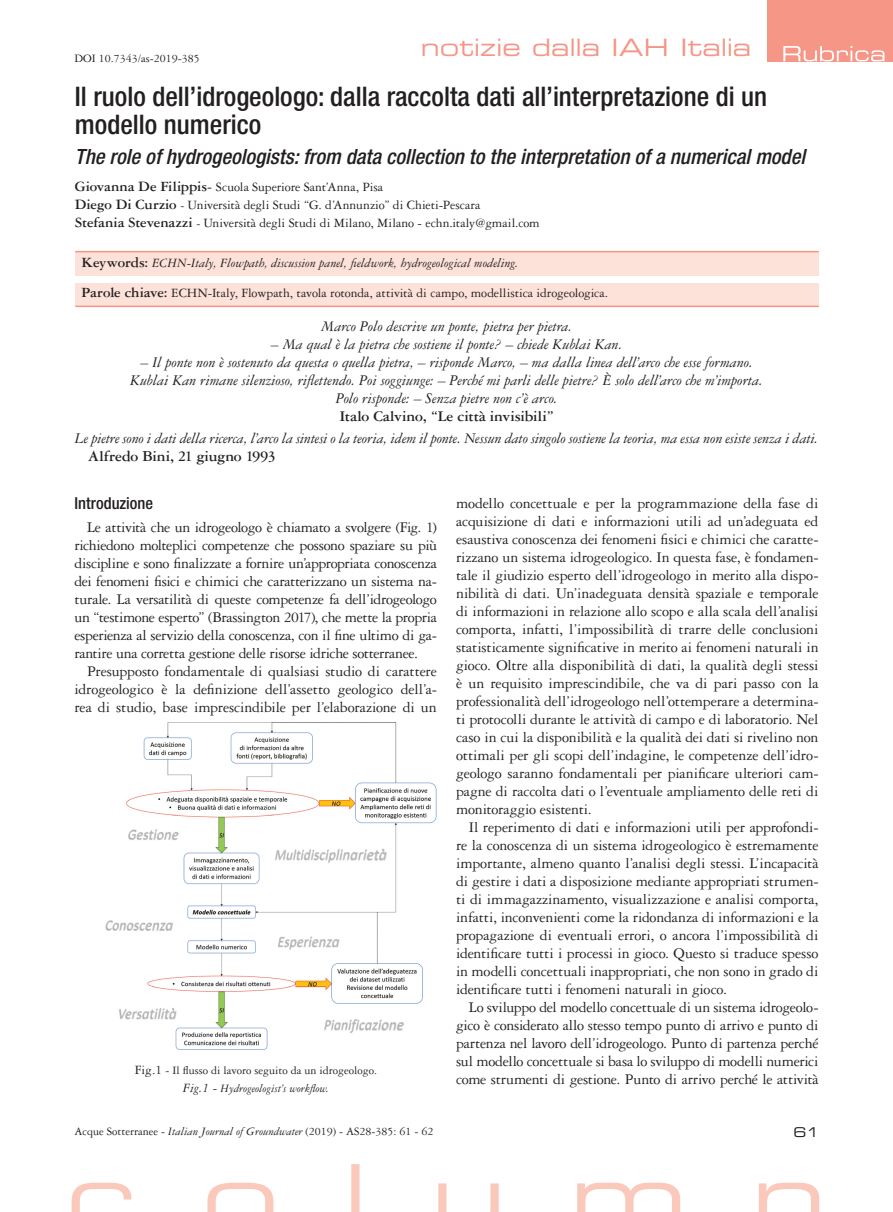
<style>
.page{position:relative;width:893px;height:1212px;background:#fff}
.page>*{position:absolute;margin:0;border:0;box-sizing:border-box;transform-origin:0 0}
.t1{font:500 condensed 27px/28.5px "Helvetica Neue LT Std";color:#231f20}
.t2{font:24px "Eurostile LT Std Ex 2";letter-spacing:-.005em;color:#f59687}
.t3{font:italic 500 condensed 21px "Helvetica Neue LT Std";color:#231f20}
.t4{font:500 condensed 16.5px "Helvetica Neue LT Std";color:#231f20}
.t5{font:15.75px/18px "Garamond 3 LT Std";letter-spacing:-.015em;color:#231f20;text-align:justify}
.t6{font:italic 15.75px/18px "Garamond 3 LT Std";letter-spacing:-.005em;color:#231f20;text-align:center}
.t7{font:700 15.75px "Garamond 3 LT Std";letter-spacing:-.005em;color:#231f20}
.t8{font:13.5px/18px "Garamond 3 LT Std";color:#231f20}
.t9{font:italic 13.5px "Garamond 3 LT Std";color:#231f20}
.t10{font:13.5px "Eurostile LT Std Ex 2";color:#231f20}
.t11{font:12px "Garamond 3 LT Std";color:#231f20}
.t12{font:italic 12px "Garamond 3 LT Std";color:#231f20}
.s1{font-weight:700;font-size:15px}
.s2{font-size:15px}
.s3{font-size:12px}
.s4{font-weight:700;font-style:normal;font-size:15px}
.s5{font-size:13.5px}
.s6{font-style:italic}
</style>
<div class="page">
<svg style="left:72px;top:1164px;width:747px;height:48px"></svg>
<img style="left:105px;top:723px;width:332px;height:327px">
<div style="left:767px;top:0;width:126px;height:62px;background:#f59687"></div>
<svg style="left:783px;top:46px;width:101px;height:15px"></svg>
<div style="left:75px;top:283px;width:744px;height:23px;background:#fde2d9"></div>
<div style="left:75px;top:252px;width:744px;height:24px;background:#fde2d9"></div>
<hr style="left:75px;top:251px;width:744px;height:1px;background:#f59687">
<hr style="left:75px;top:306px;width:744px;height:1px;background:#f59687">
<p class="t11" style="left:74px;top:52px;width:127px">DOI 10.7343/as-2019-385</p>
<h2 class="t2" style="left:421px;top:31px;width:332px">notizie dalla IAH Italia</h2>
<h1 class="t1" style="left:75px;top:81px;width:694px">Il ruolo dell’idrogeologo: dalla raccolta dati all’interpretazione di un modello numerico</h1>
<h3 class="t3" style="left:75px;top:144px;width:732px">The role of hydrogeologists: from data collection to the interpretation of a numerical model</h3>
<p class="t8" style="left:75px;top:178px;width:466px"><span class="s1">Giovanna De Filippis</span><span class="s2">-</span> Scuola Superiore Sant’Anna, Pisa<br><span class="s1">Diego Di Curzio</span> <span class="s3">-</span> Università degli Studi “G. d’Annunzio” di Chieti-Pescara<br><span class="s1">Stefania Stevenazzi</span> <span class="s3">-</span> Università degli Studi di Milano, Milano - echn.italy@gmail.com</p>
<p class="t9" style="left:82px;top:256px;width:438px"><span class="s4">Keywords:</span> ECHN-Italy, Flowpath, discussion panel, fieldwork, hydrogeological modeling.</p>
<p class="t8" style="left:82px;top:284px;width:528px"><span class="s1">Parole chiave:</span> ECHN-Italy, Flowpath, tavola rotonda, attività di campo, modellistica idrogeologica.</p>
<p class="t6" style="left:321px;top:317px;width:253px">Marco Polo descrive un ponte, pietra per pietra.</p>
<p class="t6" style="left:271px;top:335px;width:353px">– Ma qual è la pietra che sostiene il ponte? – chiede Kublai Kan.</p>
<p class="t6" style="left:130px;top:353px;width:634px">– Il ponte non è sostenuto da questa o quella pietra, – risponde Marco, – ma dalla linea dell’arco che esse formano.<br>Kublai Kan rimane silenzioso, riflettendo. Poi soggiunge: – Perché mi parli delle pietre? È solo dell’arco che m’importa.<br>Polo risponde: – Senza pietre non c’è arco.</p>
<p class="t7" style="left:339px;top:407px;width:216px">Italo Calvino, “Le città invisibili”</p>
<p class="t6" style="left:75px;top:429px;width:745px">Le pietre sono i dati della ricerca, l’arco la sintesi o la teoria, idem il ponte. Nessun dato singolo sostiene la teoria, ma essa non esiste senza i dati.</p>
<p class="t7" style="left:88px;top:447px;width:190px">Alfredo Bini, 21 giugno 1993</p>
<p class="t4" style="left:74px;top:494px;width:80px">Introduzione</p>
<p class="t5" style="left:74px;top:518px;width:364px;text-indent:13px">Le attività che un idrogeologo è chiamato a svolgere (Fig. 1) richiedono molteplici competenze che possono spaziare su più discipline e sono finalizzate a fornire un’appropriata conoscenza dei fenomeni fisici e chimici che caratterizzano un sistema na&shy;turale. La versatilità di queste competenze fa dell’idrogeologo un “testimone esperto” (Brassington 2017), che mette la propria esperienza al servizio della conoscenza, con il fine ultimo di ga&shy;rantire una corretta gestione delle risorse idriche sotterranee.</p>
<p class="t5" style="left:74px;top:662px;width:364px;text-indent:13px">Presupposto fondamentale di qualsiasi studio di carattere idrogeologico è la definizione dell’assetto geologico dell’a&shy;rea di studio, base imprescindibile per l’elaborazione di un</p>
<p class="t5" style="left:456px;top:494px;width:364px">modello concettuale e per la programmazione della fase di acquisizione di dati e informazioni utili ad un’adeguata ed esaustiva conoscenza dei fenomeni fisici e chimici che caratte&shy;rizzano un sistema idrogeologico. In questa fase, è fondamen&shy;tale il giudizio esperto dell’idrogeologo in merito alla dispo&shy;nibilità di dati. Un’inadeguata densità spaziale e temporale di informazioni in relazione allo scopo e alla scala dell’analisi comporta, infatti, l’impossibilità di trarre delle conclusioni statisticamente significative in merito ai fenomeni naturali in gioco. Oltre alla disponibilità di dati, la qualità degli stessi è un requisito imprescindibile, che va di pari passo con la professionalità dell’idrogeologo nell’ottemperare a determina&shy;ti protocolli durante le attività di campo e di laboratorio. Nel caso in cui la disponibilità e la qualità dei dati si rivelino non ottimali per gli scopi dell’indagine, le competenze dell’idro&shy;geologo saranno fondamentali per pianificare ulteriori cam&shy;pagne di raccolta dati o l’eventuale ampliamento delle reti di monitoraggio esistenti.</p>
<p class="t5" style="left:456px;top:818px;width:364px;text-indent:13px">Il reperimento di dati e informazioni utili per approfondi&shy;re la conoscenza di un sistema idrogeologico è estremamente importante, almeno quanto l’analisi degli stessi. L’incapacità di gestire i dati a disposizione mediante appropriati strumen&shy;ti di immagazzinamento, visualizzazione e analisi comporta, infatti, inconvenienti come la ridondanza di informazioni e la propagazione di eventuali errori, o ancora l’impossibilità di identificare tutti i processi in gioco. Questo si traduce spesso in modelli concettuali inappropriati, che non sono in grado di identificare tutti i fenomeni naturali in gioco.</p>
<p class="t5" style="left:456px;top:998px;width:364px;text-indent:13px">Lo sviluppo del modello concettuale di un sistema idrogeolo&shy;gico è considerato allo stesso tempo punto di arrivo e punto di partenza nel lavoro dell’idrogeologo. Punto di partenza perché sul modello concettuale si basa lo sviluppo di modelli numerici come strumenti di gestione. Punto di arrivo perché le attività</p>
<p class="t11" style="left:135px;top:1064px;width:244px"><span class="s5">Fig.1</span> - Il flusso di lavoro seguito da un idrogeologo.</p>
<p class="t12" style="left:183px;top:1082px;width:148px"><span class="s5">Fig.1 -</span> Hydrogeologist’s workflow.</p>
<p class="t11" style="left:74px;top:1124px;width:360px">Acque Sotterranee - <span class="s6">Italian Journal of Groundwater</span> (2019) - AS28-385: 61 - 62</p>
<p class="t10" style="left:794px;top:1123px;width:28px">61</p>
</div>
